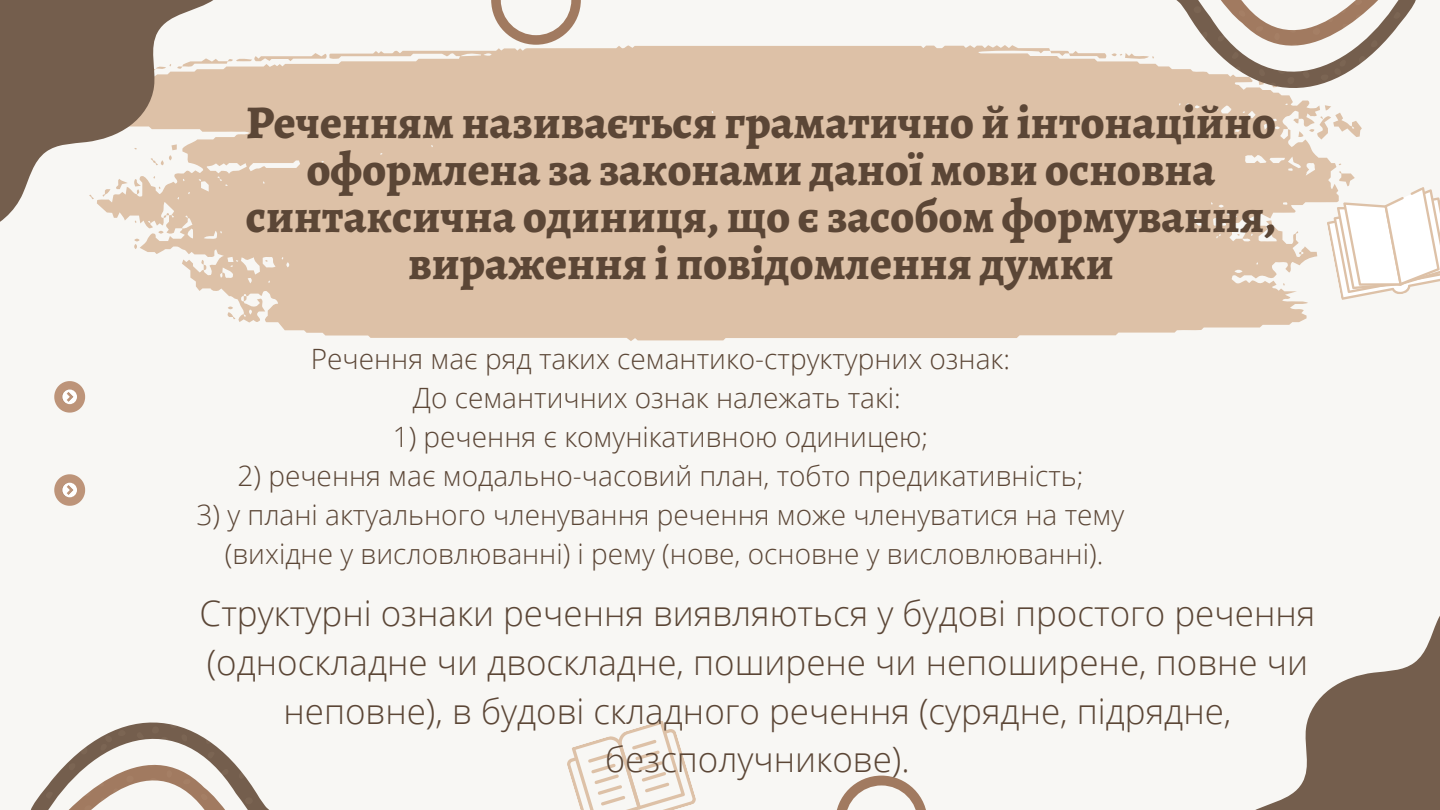
<style>
.page{position:relative;width:1440px;height:810px;background:#f8f7f4}
.page>*{position:absolute;margin:0;border:0;box-sizing:border-box;transform-origin:0 0}
.t1{font:800 47px/47.2px "Alegreya";color:#5b4636;text-align:center}
.t2{font:300 35px/48.8px "Open Sans";color:#5b4636;text-align:center}
.t3{font:300 28px/39px "Open Sans";color:#5b4636;text-align:center}
</style>
<div class="page">
<svg style="left:140px;top:45px;width:1191px;height:296px;background:#dfc5ad"></svg>
<svg style="left:250px;top:53px;width:77px;height:16px"></svg>
<svg style="left:244px;top:296px;width:3px;height:5px"></svg>
<svg style="left:201px;top:260px;width:6px;height:10px"></svg>
<svg style="left:1295px;top:231px;width:4px;height:3px"></svg>
<svg style="left:1266px;top:233px;width:4px;height:3px"></svg>
<svg style="left:227px;top:306px;width:9px;height:14px"></svg>
<svg style="left:54px;top:381px;width:32px;height:32px"></svg>
<svg style="left:54px;top:474px;width:32px;height:32px"></svg>
<svg style="left:1050px;top:0;width:366px;height:140px"></svg>
<svg style="left:30px;top:722px;width:239px;height:88px"></svg>
<svg style="left:567px;top:721px;width:129px;height:89px"></svg>
<svg style="left:1327px;top:163px;width:113px;height:142px"></svg>
<svg style="left:837px;top:776px;width:89px;height:34px"></svg>
<svg style="left:491px;top:0;width:90px;height:45px"></svg>
<svg style="left:0;top:0;width:250px;height:245px"></svg>
<svg style="left:1255px;top:616px;width:185px;height:194px;fill:#745e4d"></svg>
<h1 class="t1" style="left:246px;top:98px;width:1032px">Реченням називається граматично й інтонаційно оформлена за законами даної мови основна синтаксична одиниця, що є засобом формування, вираження і повідомлення думки</h1>
<p class="t3" style="left:311px;top:338px;width:701px">Речення має ряд таких семантико-структурних ознак:<br>До семантичних ознак належать такі:</p>
<p class="t3" style="left:393px;top:416px;width:537px">1) речення є комунікативною одиницею;</p>
<p class="t3" style="left:238px;top:455px;width:847px">2) речення має модально-часовий план, тобто предикативність;</p>
<p class="t3" style="left:197px;top:494px;width:929px">3) у плані актуального членування речення може членуватися на тему (вихідне у висловлюванні) і рему (нове, основне у висловлюванні).</p>
<p class="t2" style="left:200px;top:588px;width:1117px">Структурні ознаки речення виявляються у будові простого речення (односкладне чи двоскладне, поширене чи непоширене, повне чи неповне), в будові складного речення (сурядне, підрядне, безсполучникове).</p>
</div>
